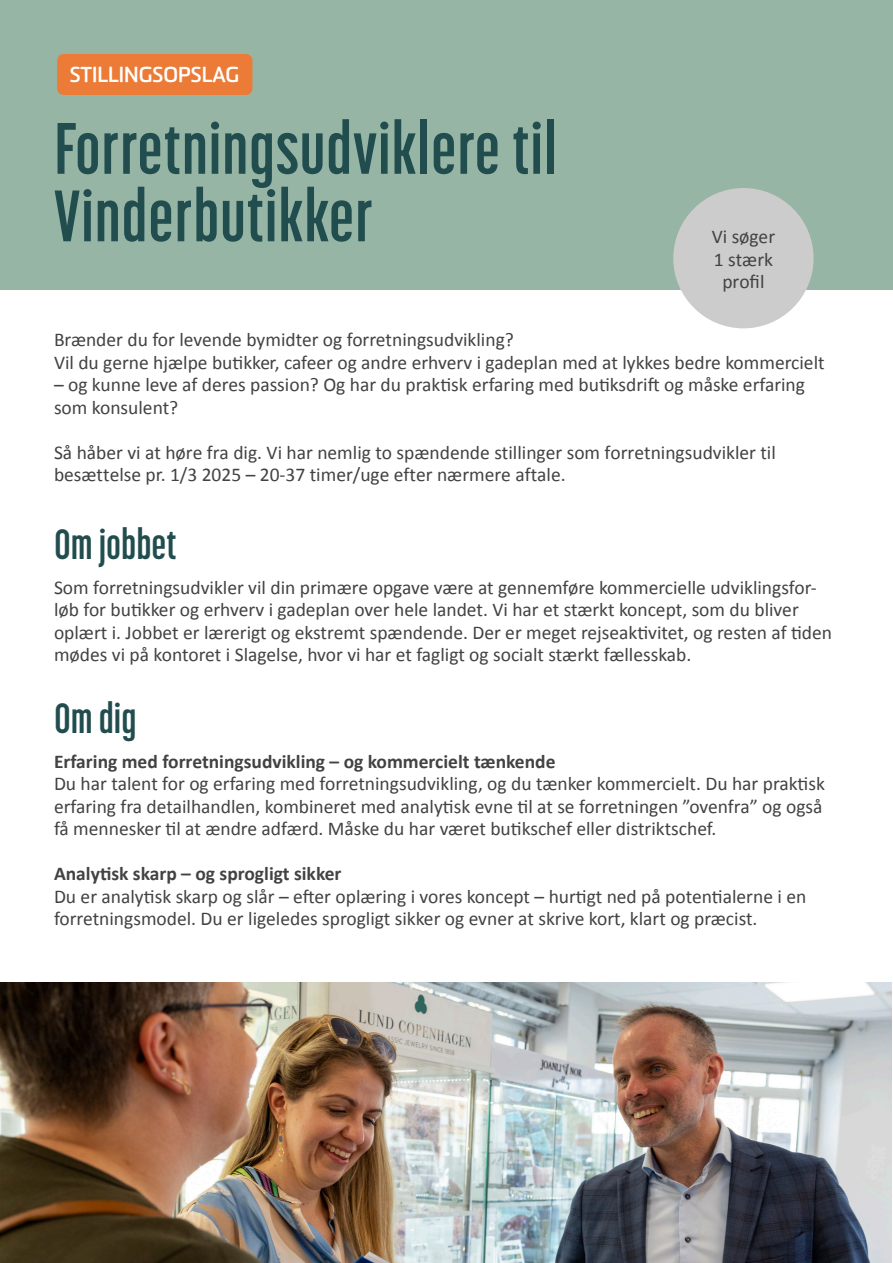
<style>
.page{position:relative;width:893px;height:1263px;background:#fff}
.page>*{position:absolute;margin:0;border:0;box-sizing:border-box;transform-origin:0 0}
.t1{font:700 72px "Korolev Compressed";letter-spacing:.01em;color:#224d4f}
.t2{font:700 42px "Korolev Compressed";color:#224d4f}
.t3{font:700 21px "Sommet Rounded";color:#fff}
.t4{font:19.5px/22.5px "Calibri";color:#424242}
.s1{font-weight:700}
</style>
<div class="page">
<div style="left:0;top:0;width:893px;height:289px;background:#96b5a5"></div>
<div style="left:57px;top:54px;width:195px;height:41px;background:#eb7b36;border-radius:6px"></div>
<div style="left:673px;top:188px;width:141px;height:140px;background:#ccc;border-radius:50%"></div>
<img style="left:0;top:982px;width:891px;height:281px">
<p class="t3" style="left:70px;top:61px;width:171px">STILLINGSOPSLAG</p>
<p class="t1" style="left:54px;top:108px;width:504px">Forretningsudviklere til</p>
<p class="t1" style="left:54px;top:176px;width:321px">Vinderbutikker</p>
<p class="t4" style="left:712px;top:225px;width:65px;text-align:center">Vi søger<br>1 stærk profil</p>
<p class="t4" style="left:54px;top:329px;width:772px">Brænder du for levende bymidter og forretningsudvikling?<br>Vil du gerne hjælpe butikker, cafeer og andre erhverv i gadeplan med at lykkes bedre kommercielt</p>
<p class="t4" style="left:54px;top:374px;width:753px">– og kunne leve af deres passion? Og har du praktisk erfaring med butiksdrift og måske erfaring som konsulent?</p>
<p class="t4" style="left:54px;top:441px;width:723px">Så håber vi at høre fra dig. Vi har nemlig to spændende stillinger som forretningsudvikler til besættelse pr. 1/3 2025 – 20-37 timer/uge efter nærmere aftale.</p>
<p class="t2" style="left:54px;top:520px;width:124px">Om jobbet</p>
<p class="t4" style="left:54px;top:576px;width:780px">Som forretningsudvikler vil din primære opgave være at gennemføre kommercielle udviklingsfor&shy;løb for butikker og erhverv i gadeplan over hele landet. Vi har et stærkt koncept, som du bliver oplært i. Jobbet er lærerigt og ekstremt spændende. Der er meget rejseaktivitet, og resten af tiden mødes vi på kontoret i Slagelse, hvor vi har et fagligt og socialt stærkt fællesskab.</p>
<p class="t2" style="left:54px;top:695px;width:84px">Om dig</p>
<p class="t4" style="left:54px;top:750px;width:772px"><span class="s1">Erfaring med forretningsudvikling – og kommercielt tænkende<br></span>Du har talent for og erfaring med forretningsudvikling, og du tænker kommercielt. Du har praktisk erfaring fra detailhandlen, kombineret med analytisk evne til at se forretningen ”ovenfra” og også få mennesker til at ændre adfærd. Måske du har været butikschef eller distriktschef.</p>
<p class="t4" style="left:54px;top:863px;width:754px"><span class="s1">Analytisk skarp – og sprogligt sikker<br></span>Du er analytisk skarp og slår – efter oplæring i vores koncept – hurtigt ned på potentialerne i en forretningsmodel. Du er ligeledes sprogligt sikker og evner at skrive kort, klart og præcist.</p>
</div>
